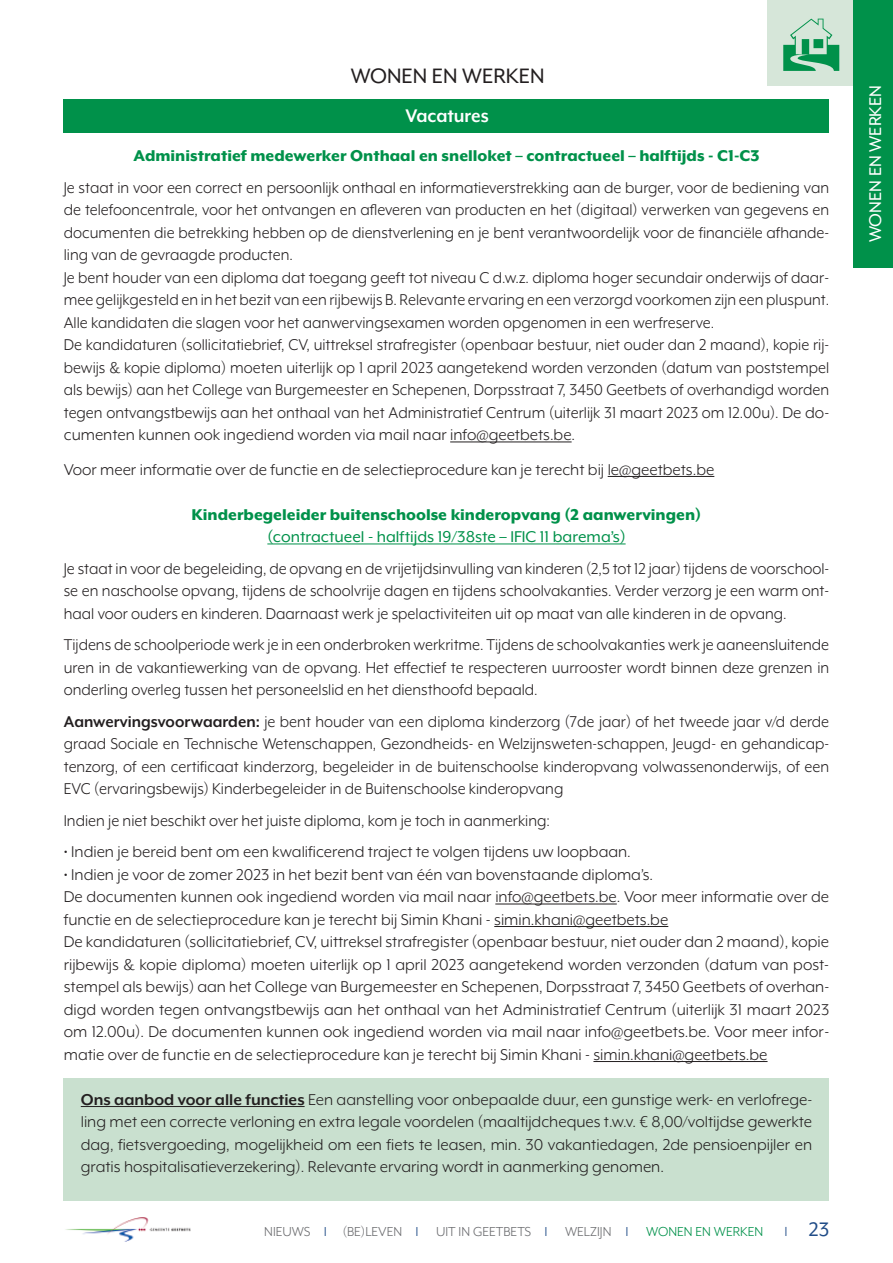
<style>
.page{position:relative;width:893px;height:1263px;background:#fff}
.page>*{position:absolute;margin:0;border:0;box-sizing:border-box;transform-origin:0 0}
.t1{font:24px "Mr Eaves XL Mod OT";color:#231f20}
.t2{font:22.5px "Mr Eaves XL Mod OT";color:#214d88}
.t3{font:700 21px "Mr Eaves XL Mod OT";color:#fff;scale:.94 1}
.t4{font:19.5px "Mr Eaves XL Mod OT";color:#fff}
.t5{font:18px/22.5px "Mr Eaves XL Mod OT";color:#231f20;text-align:justify;scale:.96 1}
.t6{font:18px/22.5px "Mr Eaves XL Mod OT";color:#231f20}
.t7{font:800 18px "Mr Eaves XL Mod OT";color:#00914a}
.t8{font:18px "Mr Eaves XL Mod OT";color:#00914a}
.t9{font:15px "Mr Eaves XL Mod OT";color:#6c6d70}
.s1{font-weight:700}
.s2{color:#214d88}
.s3{color:#00914a}
</style>
<div class="page">
<div style="left:64px;top:1078px;width:765px;height:122px;background:#c9e0cf"></div>
<div style="left:64px;top:99px;width:765px;height:33px;background:#00914a"></div>
<hr style="left:450px;top:442px;width:122px;height:1px;background:#231f20">
<hr style="left:608px;top:476px;width:106px;height:1px;background:#231f20">
<hr style="left:267px;top:544px;width:359px;height:1px;background:#00914a">
<hr style="left:495px;top:904px;width:122px;height:1px;background:#231f20">
<hr style="left:494px;top:926px;width:174px;height:1px;background:#231f20">
<hr style="left:593px;top:1061px;width:174px;height:1px;background:#231f20">
<hr style="left:81px;top:1106px;width:224px;height:1px;background:#231f20">
<img style="left:65px;top:1217px;width:126px;height:25px">
<div style="left:768px;top:0;width:91px;height:85px;background:#d6e6d9"></div>
<div style="left:853px;top:0;width:40px;height:268px;background:#00914a"></div>
<svg style="left:783px;top:19px;width:56px;height:52px"></svg>
<h1 class="t1" style="left:351px;top:63px;width:195px">WONEN EN WERKEN</h1>
<p class="t3" style="left:406px;top:104px;width:90px">Vacatures</p>
<p class="t7" style="left:133px;top:145px;width:627px">Administratief medewerker Onthaal en snelloket – contractueel – halftijds - C1-C3</p>
<p class="t5" style="left:64px;top:176px;width:799px;text-align:left">Je staat in voor een correct en persoonlijk onthaal en informatieverstrekking aan de burger, voor de bediening van de telefooncentrale, voor het ontvangen en afleveren van producten en het (digitaal) verwerken van gegevens en documenten die betrekking hebben op de dienstverlening en je bent verantwoordelijk voor de financiële afhande&shy;ling van de gevraagde producten.<br>Je bent houder van een diploma dat toegang geeft tot niveau C d.w.z. diploma hoger secundair onderwijs of daar&shy;mee gelijkgesteld en in het bezit van een rijbewijs B. Relevante ervaring en een verzorgd voorkomen zijn een pluspunt.<br>Alle kandidaten die slagen voor het aanwervingsexamen worden opgenomen in een werfreserve.<br>De kandidaturen (sollicitatiebrief, CV, uittreksel strafregister (openbaar bestuur, niet ouder dan 2 maand), kopie rij&shy;bewijs &amp; kopie diploma) moeten uiterlijk op 1 april 2023 aangetekend worden verzonden (datum van poststempel als bewijs) aan het College van Burgemeester en Schepenen, Dorpsstraat 7, 3450 Geetbets of overhandigd worden tegen ontvangstbewijs aan het onthaal van het Administratief Centrum (uiterlijk 31 maart 2023 om 12.00u). De do&shy;cumenten kunnen ook ingediend worden via mail naar info@geetbets.be.</p>
<p class="t6" style="left:64px;top:458px;width:652px">Voor meer informatie over de functie en de selectieprocedure kan je terecht bij le@geetbets.be</p>
<p class="t7" style="left:192px;top:504px;width:511px">Kinderbegeleider buitenschoolse kinderopvang (2 aanwervingen)</p>
<p class="t8" style="left:267px;top:527px;width:360px">(contractueel - halftijds 19/38ste – IFIC 11 barema’s)</p>
<p class="t5" style="left:64px;top:557px;width:799px">Je staat in voor de begeleiding, de opvang en de vrijetijdsinvulling van kinderen (2,5 tot 12 jaar) tijdens de voorschool&shy;se en naschoolse opvang, tijdens de schoolvrije dagen en tijdens schoolvakanties. Verder verzorg je een warm ont&shy;haal voor ouders en kinderen. Daarnaast werk je spelactiviteiten uit op maat van alle kinderen in de opvang.</p>
<p class="t5" style="left:64px;top:633px;width:799px">Tijdens de schoolperiode werk je in een onderbroken werkritme. Tijdens de schoolvakanties werk je aaneensluitende uren in de vakantiewerking van de opvang. Het effectief te respecteren uurrooster wordt binnen deze grenzen in onderling overleg tussen het personeelslid en het diensthoofd bepaald.</p>
<p class="t5" style="left:64px;top:710px;width:799px"><span class="s1">Aanwervingsvoorwaarden:</span> je bent houder van een diploma kinderzorg (7de jaar) of het tweede jaar v/d derde graad Sociale en Technische Wetenschappen, Gezondheids- en Welzijnsweten-schappen, Jeugd- en gehandicap&shy;tenzorg, of een certificaat kinderzorg, begeleider in de buitenschoolse kinderopvang volwassenonderwijs, of een EVC (ervaringsbewijs) Kinderbegeleider in de Buitenschoolse kinderopvang</p>
<p class="t5" style="left:64px;top:809px;width:508px">Indien je niet beschikt over het juiste diploma, kom je toch in aanmerking:</p>
<p class="t6" style="left:64px;top:840px;width:569px">• Indien je bereid bent om een kwalificerend traject te volgen tijdens uw loopbaan.</p>
<p class="t6" style="left:64px;top:863px;width:767px">• Indien je voor de zomer 2023 in het bezit bent van één van bovenstaande diploma’s.<br>De documenten kunnen ook ingediend worden via mail naar info@geetbets.be. Voor meer informatie over de functie en de selectieprocedure kan je terecht bij Simin Khani - simin.khani@geetbets.be<br>De kandidaturen (sollicitatiebrief, CV, uittreksel strafregister (openbaar bestuur, niet ouder dan 2 maand), kopie rijbewijs &amp; kopie diploma) moeten uiterlijk op 1 april 2023 aangetekend worden verzonden (datum van post&shy;stempel als bewijs) aan het College van Burgemeester en Schepenen, Dorpsstraat 7, 3450 Geetbets of overhan&shy;digd worden tegen ontvangstbewijs aan het onthaal van het Administratief Centrum (uiterlijk 31 maart 2023 om 12.00u). De documenten kunnen ook ingediend worden via mail naar info@geetbets.be. Voor meer infor&shy;matie over de functie en de selectieprocedure kan je terecht bij Simin Khani - simin.khani@geetbets.be</p>
<p class="t6" style="left:81px;top:1088px;width:733px;text-align:justify"><span class="s1">Ons aanbod voor alle functies</span> Een aanstelling voor onbepaalde duur, een gunstige werk- en verlofrege&shy;ling met een correcte verloning en extra legale voordelen (maaltijdcheques t.w.v. € 8,00/voltijdse gewerkte dag, fietsvergoeding, mogelijkheid om een fiets te leasen, min. 30 vakantiedagen, 2de pensioenpijler en gratis hospitalisatieverzekering). Relevante ervaring wordt in aanmerking genomen.</p>
<p class="t9" style="left:264px;top:1223px;width:500px">NIEUWS <span class="s2">❘</span> (BE)LEVEN <span class="s2">❘</span> UIT IN GEETBETS <span class="s2">❘</span> WELZIJN <span class="s2">❘</span> <span class="s3">WONEN EN WERKEN</span></p>
<p class="t2" style="left:785px;top:1216px;width:46px">❘ 23</p>
<p class="t4" style="left:865px;top:242px;width:159px;rotate:-90deg">WONEN EN WERKEN</p>
</div>
